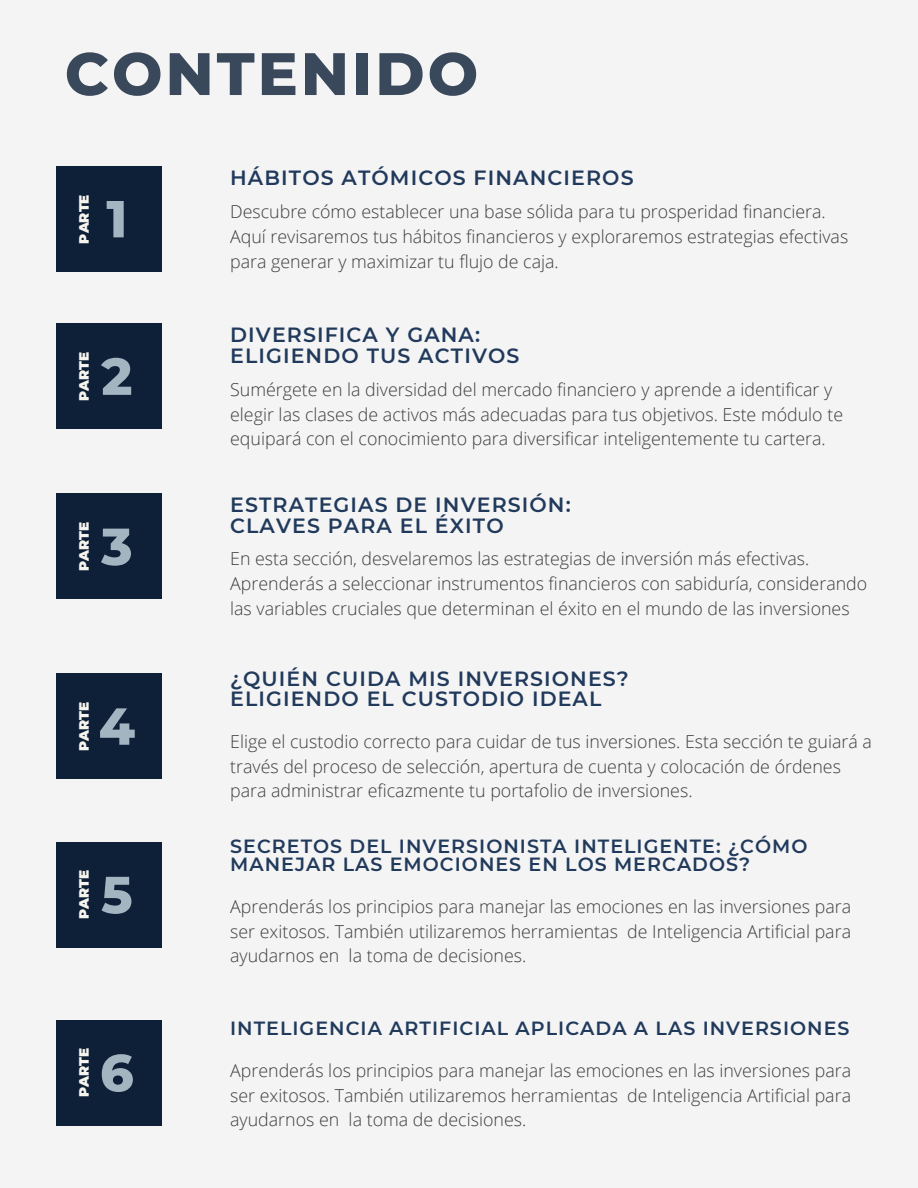
<style>
.page{position:relative;width:918px;height:1188px;background:#f4f4f4}
.page>*{position:absolute;margin:0;border:0;box-sizing:border-box;transform-origin:0 0}
.t1{font:800 59.85px "Montserrat";letter-spacing:.05em;color:#0e2038}
.t2{font:800 51.9px "Montserrat";color:#a3b5c0}
.t3{font:600 20.55px/20.2px "Montserrat";letter-spacing:.055em;color:#213a5c}
.t4{font:600 19.05px/18px "Montserrat";letter-spacing:.055em;color:#213a5c}
.t5{font:300 17.85px/24.8px "Open Sans";color:#3d3d3d}
.t6{font:900 13.65px "Montserrat";color:#f6f4ef}
</style>
<div class="page">
<div style="left:56px;top:323px;width:105px;height:106px;background:#0e2038"></div>
<div style="left:56px;top:494px;width:105px;height:105px;background:#0e2038"></div>
<div style="left:56px;top:673px;width:105px;height:106px;background:#0e2038"></div>
<div style="left:56px;top:842px;width:105px;height:105px;background:#0e2038"></div>
<div style="left:56px;top:1020px;width:105px;height:105px;background:#0e2038"></div>
<div style="left:56px;top:166px;width:105px;height:106px;background:#0e2038"></div>
<h1 class="t1" style="left:65px;top:37px;width:415px">CONTENIDO</h1>
<h2 class="t6" style="left:76px;top:244px;width:51px;rotate:-90deg">PARTE</h2>
<p class="t2" style="left:106px;top:187px;width:23px">1</p>
<p class="t6" style="left:76px;top:401px;width:51px;rotate:-90deg">PARTE</p>
<h1 class="t2" style="left:101px;top:345px;width:33px">2</h1>
<h2 class="t6" style="left:76px;top:571px;width:51px;rotate:-90deg">PARTE</h2>
<p class="t2" style="left:101px;top:515px;width:33px">3</p>
<p class="t6" style="left:76px;top:751px;width:51px;rotate:-90deg">PARTE</p>
<h3 class="t2" style="left:99px;top:695px;width:38px">4</h3>
<h2 class="t6" style="left:76px;top:919px;width:51px;rotate:-90deg">PARTE</h2>
<p class="t2" style="left:101px;top:863px;width:33px">5</p>
<h2 class="t6" style="left:76px;top:1097px;width:51px;rotate:-90deg">PARTE</h2>
<p class="t2" style="left:100px;top:1041px;width:35px">6</p>
<h3 class="t3" style="left:230px;top:167px;width:405px">HÁBITOS ATÓMICOS FINANCIEROS</h3>
<p class="t5" style="left:230px;top:199px;width:620px">Descubre cómo establecer una base sólida para tu prosperidad financiera.<br>Aquí revisaremos tus hábitos financieros y exploraremos estrategias efectivas para generar y maximizar tu flujo de caja.</p>
<p class="t3" style="left:230px;top:325px;width:291px">DIVERSIFICA Y GANA:<br>ELIGIENDO TUS ACTIVOS</p>
<h2 class="t5" style="left:230px;top:377px;width:614px">Sumérgete en la diversidad del mercado financiero y aprende a identificar y elegir las clases de activos más adecuadas para tus objetivos. Este módulo te equipará con el conocimiento para diversificar inteligentemente tu cartera.</h2>
<p class="t3" style="left:230px;top:495px;width:342px">ESTRATEGIAS DE INVERSIÓN:<br>CLAVES PARA EL ÉXITO</p>
<p class="t5" style="left:230px;top:546px;width:639px">En esta sección, desvelaremos las estrategias de inversión más efectivas.<br>Aprenderás a seleccionar instrumentos financieros con sabiduría, considerando las variables cruciales que determinan el éxito en el mundo de las inversiones</p>
<h3 class="t3" style="left:230px;top:668px;width:400px">¿QUIÉN CUIDA MIS INVERSIONES?<br>ELIGIENDO EL CUSTODIO IDEAL</h3>
<h2 class="t5" style="left:230px;top:729px;width:643px">Elige el custodio correcto para cuidar de tus inversiones. Esta sección te guiará a través del proceso de selección, apertura de cuenta y colocación de órdenes para administrar eficazmente tu portafolio de inversiones.</h2>
<h3 class="t4" style="left:230px;top:837px;width:579px">SECRETOS DEL INVERSIONISTA INTELIGENTE: ¿CÓMO<br>MANEJAR LAS EMOCIONES EN LOS MERCADOS?</h3>
<p class="t5" style="left:230px;top:894px;width:622px;text-align:justify">Aprenderás los principios para manejar las emociones en las inversiones para ser exitosos. También utilizaremos herramientas de Inteligencia Artificial para ayudarnos en la toma de decisiones.</p>
<h3 class="t4" style="left:230px;top:1019px;width:621px">INTELIGENCIA ARTIFICIAL APLICADA A LAS INVERSIONES</h3>
<p class="t5" style="left:230px;top:1058px;width:622px;text-align:justify">Aprenderás los principios para manejar las emociones en las inversiones para ser exitosos. También utilizaremos herramientas de Inteligencia Artificial para ayudarnos en la toma de decisiones.</p>
</div>
